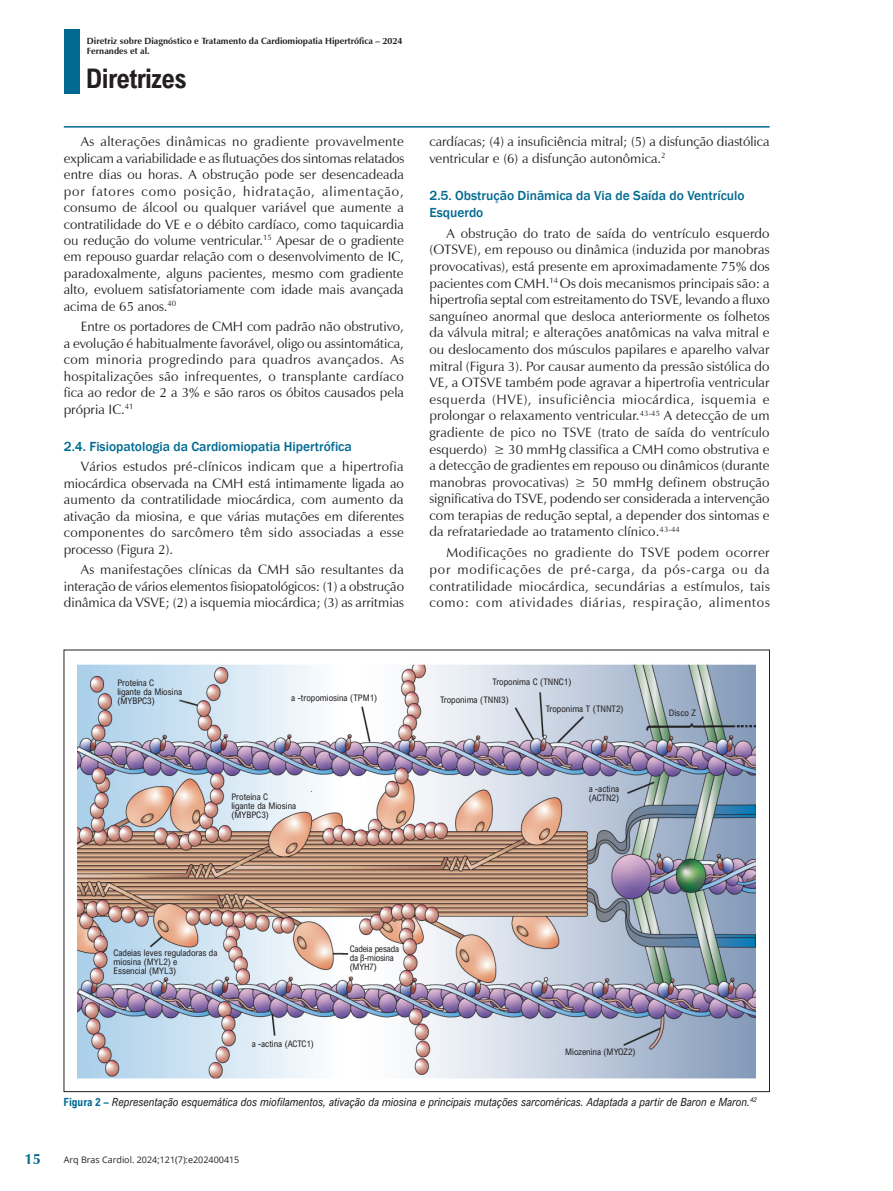
<style>
.page{position:relative;width:893px;height:1191px;background:#fff}
.page>*{position:absolute;margin:0;border:0;box-sizing:border-box;transform-origin:0 0}
.t1{font:700 27px "Arial Nova Cond";letter-spacing:-.02em;color:#231f20}
.t2{font:700 15px "Zapf Humanist 601 BT";color:#006991}
._01-TEXTO_BASICO{font:13.5px/16.4px "Zapf Humanist 601 BT";color:#231f20;text-align:justify}
._03_-_SUBTITULO_PRINCIPAL_MATERIA{font:500 13.5px/16.6px "Franklin Gothic";color:#006991}
._06_-_LEGENDA_FIGURA_E_TABELA{font:italic 11.25px "Arial Nova Cond";color:#231f20}
.t3{font:9px/9px "Arial Nova Cond";color:#231f20}
.t4{font:700 9px/10.8px "Zapf Humanist 601 BT";color:#231f20}
.t5{font:9px "Open Sans";color:#231f20}
.t6{font:9px/9px "Arial Nova Cond";letter-spacing:-.02em;color:#231f20}
.s1{font-weight:700;font-style:normal;color:#006991}
</style>
<div class="page">
<hr style="left:64px;top:126px;width:706px;height:2px;background:#006991">
<div style="left:64px;top:29px;width:16px;height:65px;background:#006991"></div>
<img style="left:78px;top:664px;width:678px;height:414px">
<p class="t4" style="left:87px;top:35px;width:317px">Diretriz sobre Diagnóstico e Tratamento da Cardiomiopatia Hipertrófica – 2024<br>Fernandes et al.</p>
<h1 class="t1" style="left:86px;top:61px;width:102px">Diretrizes</h1>
<p class="_01-TEXTO_BASICO" style="left:64px;top:134px;width:342px;text-indent:17px">As alterações dinâmicas no gradiente provavelmente explicam a variabilidade e as flutuações dos sintomas relatados entre dias ou horas. A obstrução pode ser desencadeada por fatores como posição, hidratação, alimentação, consumo de álcool ou qualquer variável que aumente a contratilidade do VE e o débito cardíaco, como taquicardia ou redução do volume ventricular.<sup>15</sup> Apesar de o gradiente em repouso guardar relação com o desenvolvimento de IC, paradoxalmente, alguns pacientes, mesmo com gradiente alto, evoluem satisfatoriamente com idade mais avançada acima de 65 anos.<sup>40</sup></p>
<p class="_01-TEXTO_BASICO" style="left:64px;top:318px;width:342px;text-indent:17px">Entre os portadores de CMH com padrão não obstrutivo, a evolução é habitualmente favorável, oligo ou assintomática, com minoria progredindo para quadros avançados. As hospitalizações são infrequentes, o transplante cardíaco fica ao redor de 2 a 3% e são raros os óbitos causados pela própria IC.<sup>41</sup></p>
<p class="_03_-_SUBTITULO_PRINCIPAL_MATERIA" style="left:64px;top:438px;width:290px">2.4. Fisiopatologia da Cardiomiopatia Hipertrófica</p>
<p class="_01-TEXTO_BASICO" style="left:64px;top:458px;width:342px;text-indent:17px">Vários estudos pré-clínicos indicam que a hipertrofia miocárdica observada na CMH está intimamente ligada ao aumento da contratilidade miocárdica, com aumento da ativação da miosina, e que várias mutações em diferentes componentes do sarcômero têm sido associadas a esse processo (Figura 2).</p>
<p class="_01-TEXTO_BASICO" style="left:64px;top:561px;width:342px;text-indent:17px">As manifestações clínicas da CMH são resultantes da interação de vários elementos fisiopatológicos: (1) a obstrução dinâmica da VSVE; (2) a isquemia miocárdica; (3) as arritmias</p>
<p class="_01-TEXTO_BASICO" style="left:429px;top:133px;width:342px">cardíacas; (4) a insuficiência mitral; (5) a disfunção diastólica ventricular e (6) a disfunção autonômica.<sup>2</sup></p>
<p class="_03_-_SUBTITULO_PRINCIPAL_MATERIA" style="left:429px;top:188px;width:317px">2.5. Obstrução Dinâmica da Via de Saída do Ventrículo<br>Esquerdo</p>
<p class="_01-TEXTO_BASICO" style="left:429px;top:225px;width:342px;text-indent:17px">A obstrução do trato de saída do ventrículo esquerdo (OTSVE), em repouso ou dinâmica (induzida por manobras provocativas), está presente em aproximadamente 75% dos pacientes com CMH.<sup>14</sup> Os dois mecanismos principais são: a hipertrofia septal com estreitamento do TSVE, levando a fluxo sanguíneo anormal que desloca anteriormente os folhetos da válvula mitral; e alterações anatômicas na valva mitral e ou deslocamento dos músculos papilares e aparelho valvar mitral (Figura 3). Por causar aumento da pressão sistólica do VE, a OTSVE também pode agravar a hipertrofia ventricular esquerda (HVE), insuficiência miocárdica, isquemia e prolongar o relaxamento ventricular.<sup>43-45</sup> A detecção de um gradiente de pico no TSVE (trato de saída do ventrículo esquerdo) ≥ 30 mmHg classifica a CMH como obstrutiva e a detecção de gradientes em repouso ou dinâmicos (durante manobras provocativas) ≥ 50 mmHg definem obstrução significativa do TSVE, podendo ser considerada a intervenção com terapias de redução septal, a depender dos sintomas e da refratariedade ao tratamento clínico.<sup>43-44</sup></p>
<p class="_01-TEXTO_BASICO" style="left:429px;top:544px;width:342px;text-indent:17px">Modificações no gradiente do TSVE podem ocorrer por modificações de pré-carga, da pós-carga ou da contratilidade miocárdica, secundárias a estímulos, tais como: com atividades diárias, respiração, alimentos</p>
<p class="t3" style="left:117px;top:678px;width:38px">Proteína C</p>
<p class="t3" style="left:117px;top:687px;width:66px">ligante da Miosina</p>
<p class="t3" style="left:117px;top:696px;width:39px">(MYBPC3)</p>
<p class="t3" style="left:493px;top:677px;width:80px">Troponima C (TNNC1)</p>
<p class="t3" style="left:291px;top:693px;width:87px">a -tropomiosina (TPM1)</p>
<p class="t3" style="left:440px;top:695px;width:70px">Troponima (TNNI3)</p>
<p class="t3" style="left:231px;top:792px;width:38px">Proteína C</p>
<p class="t3" style="left:231px;top:801px;width:66px">ligante da Miosina</p>
<p class="t3" style="left:231px;top:810px;width:39px">(MYBPC3)</p>
<p class="t3" style="left:546px;top:704px;width:79px">Troponima T (TNNT2)</p>
<p class="t3" style="left:669px;top:708px;width:28px">Disco Z</p>
<p class="t3" style="left:589px;top:784px;width:32px">a -actina</p>
<p class="t3" style="left:589px;top:793px;width:32px">(ACTN2)</p>
<p class="t3" style="left:114px;top:948px;width:105px">Cadeias leves reguladoras da miosina (MYL2) e</p>
<p class="t3" style="left:114px;top:966px;width:64px">Essencial (MYL3)</p>
<p class="t6" style="left:350px;top:944px;width:51px">Cadeia pesada da β-miosina (MYH7)</p>
<p class="t2" style="left:25px;top:1149px;width:18px">15</p>
<p class="t3" style="left:252px;top:1038px;width:64px">a -actina (ACTC1)</p>
<p class="t3" style="left:565px;top:1047px;width:72px">Miozenina (MYOZ2)</p>
<p class="_06_-_LEGENDA_FIGURA_E_TABELA" style="left:64px;top:1094px;width:694px"><span class="s1">Figura 2 –</span> Representação esquemática dos miofilamentos, ativação da miosina e principais mutações sarcoméricas. Adaptada a partir de Baron e Maron.<sup>42</sup></p>
<p class="t5" style="left:64px;top:1153px;width:177px">Arq Bras Cardiol. 2024;121(7):e202400415</p>
</div>
